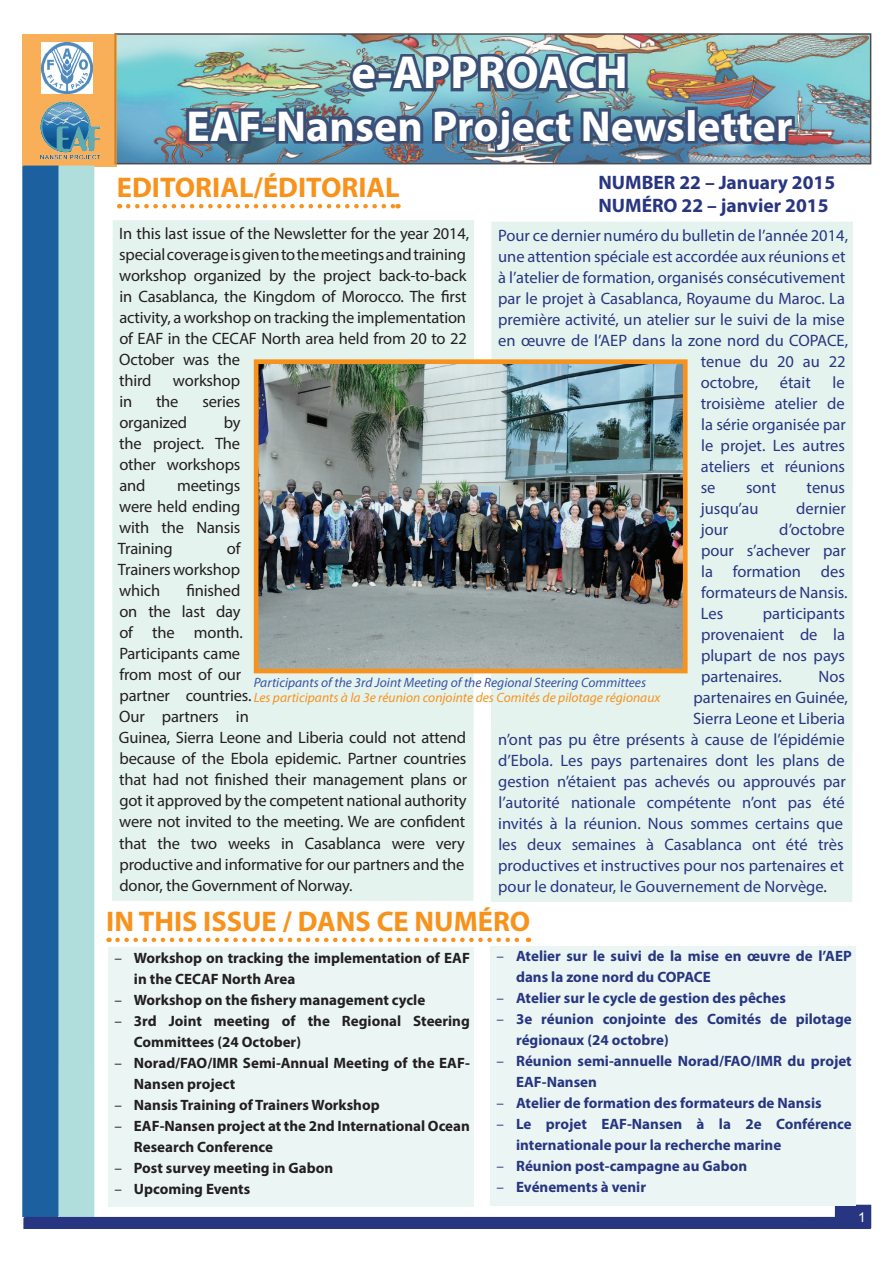
<style>
.page{position:relative;width:893px;height:1263px;background:#fff}
.page>*{position:absolute;margin:0;border:0;box-sizing:border-box;transform-origin:0 0}
.t1{font:700 46.5px "Myriad Pro";letter-spacing:.005em;color:#fff}
.t2{font:700 43.5px "Myriad Pro";letter-spacing:.005em;color:#fff}
.t3{font:700 28.5px "Myriad Pro";color:#f7931d}
.t4{font:700 19.5px/23.4px "Myriad Pro";color:#283681}
.t5{font:16.5px/21px "Myriad Pro";color:#283681;text-align:justify}
.t6{font:16.5px/21px "Myriad Pro";letter-spacing:-.01em;color:#231f20;text-align:justify}
.t7{font:700 15px "Myriad Pro";color:#283681}
.t8{font:700 15px "Myriad Pro";color:#231f20}
.t9{font:italic 13.5px "Myriad Pro";color:#f7931d}
.t10{font:italic 13.5px "Myriad Pro";color:#3853a3}
.t11{font:13.5px "Arial";color:#fff}
.s1{color:#231f20}
.s2{font-weight:400}
</style>
<div class="page">
<img style="left:117px;top:36px;width:751px;height:125px">
<div style="left:114px;top:33px;width:757px;height:131px;border:2px solid #231f20"></div>
<svg style="left:347px;top:49px;width:284px;height:46px;background:#5c7d94"></svg>
<svg style="left:183px;top:105px;width:82px;height:42px;background:#4c6581"></svg>
<div style="left:260px;top:124px;width:17px;height:10px;border:6px solid #3a5077"></div>
<img style="left:273px;top:103px;width:525px;height:53px">
<svg style="left:22px;top:34px;width:95px;height:132px;background:#f5ad59"></svg>
<img style="left:41px;top:43px;width:51px;height:51px">
<img style="left:40px;top:101px;width:61px;height:59px">
<div style="left:23px;top:166px;width:36px;height:1050px;background:#1d60a0"></div>
<div style="left:59px;top:166px;width:35px;height:1051px;background:#afdedd"></div>
<svg style="left:24px;top:1205px;width:847px;height:24px"></svg>
<div style="left:112px;top:220px;width:362px;height:681px;background:#e5f3ef"></div>
<svg style="left:128px;top:204px;width:270px;height:4px"></svg>
<div style="left:491px;top:222px;width:362px;height:680px;background:#e5f3ef"></div>
<svg style="left:117px;top:937px;width:412px;height:5px"></svg>
<div style="left:109px;top:947px;width:365px;height:260px;background:#ebf6f4"></div>
<div style="left:491px;top:946px;width:365px;height:259px;background:#ebf6f4"></div>
<img style="left:260px;top:365px;width:422px;height:302px">
<div style="left:254px;top:359px;width:434px;height:314px;border:5px solid #f7931d"></div>
<h1 class="t1" style="left:351px;top:42px;width:278px">e-APPROACH</h1>
<h2 class="t2" style="left:186px;top:98px;width:608px">EAF-Nansen Project Newsletter</h2>
<h3 class="t3" style="left:117px;top:169px;width:284px">EDITORIAL/ÉDITORIAL</h3>
<p class="t4" style="left:598px;top:170px;width:238px">NUMBER 22 – January 2015<br>NUMÉRO 22 – janvier 2015</p>
<p class="t6" style="left:119px;top:223px;width:352px;text-align:left">In this last issue of the Newsletter for the year 2014, special coverage is given to the meetings and training workshop organized by the project back-to-back in Casablanca, the Kingdom of Morocco. The first activity, a workshop on tracking the implementation of EAF in the CECAF North area held from 20 to 22<br>October was the<br>third</p>
<p class="t5" style="left:498px;top:224px;width:351px">Pour ce dernier numéro du bulletin de l’année 2014,</p>
<p class="t5" style="left:498px;top:245px;width:349px">une attention spéciale est accordée aux réunions et</p>
<p class="t5" style="left:498px;top:266px;width:349px">à l’atelier de formation, organisés consécutivement</p>
<p class="t5" style="left:498px;top:287px;width:348px">par le projet à Casablanca, Royaume du Maroc. La</p>
<p class="t5" style="left:498px;top:308px;width:348px">première activité, un atelier sur le suivi de la mise</p>
<p class="t5" style="left:498px;top:329px;width:351px">en œuvre de l’AEP dans la zone nord du COPACE,</p>
<p class="t5" style="left:701px;top:350px;width:146px">tenue du 20 au 22</p>
<p class="t5" style="left:701px;top:371px;width:59px">octobre,</p>
<p class="t5" style="left:780px;top:371px;width:33px">était</p>
<p class="t6" style="left:173px;top:370px;width:69px">workshop</p>
<p class="t5" style="left:701px;top:371px;width:147px;text-indent:132px">le troisième atelier de la série organisée par le projet. Les autres ateliers et réunions se</p>
<p class="t6" style="left:119px;top:391px;width:14px">in</p>
<p class="t6" style="left:156px;top:391px;width:24px">the</p>
<p class="t6" style="left:202px;top:391px;width:40px">series</p>
<p class="t6" style="left:119px;top:412px;width:69px">organized</p>
<p class="t6" style="left:119px;top:412px;width:123px;text-indent:105px">by the project. The other workshops and</p>
<p class="t6" style="left:118px;top:475px;width:124px;text-indent:59px">meetings were held ending with the Nansis Training</p>
<p class="t5" style="left:746px;top:477px;width:32px">sont</p>
<p class="t5" style="left:807px;top:477px;width:40px">tenus</p>
<p class="t5" style="left:701px;top:498px;width:59px">jusqu’au</p>
<p class="t5" style="left:796px;top:498px;width:51px">dernier</p>
<p class="t5" style="left:701px;top:518px;width:29px">jour</p>
<p class="t5" style="left:701px;top:518px;width:148px;text-align:left;text-indent:78px">d’octobre pour s’achever par la formation des formateurs de Nansis.<br>Les</p>
<p class="t6" style="left:118px;top:538px;width:124px;text-indent:109px">of Trainers workshop which</p>
<p class="t6" style="left:119px;top:580px;width:350px;text-align:left;text-indent:67px">finished<br>on the last day<br>of the month.<br>Participants came<br>from most of our<br>partner countries.<br>Our partners in<br>Guinea, Sierra Leone and Liberia could not attend because of the Ebola epidemic. Partner countries that had not finished their management plans or got it approved by the competent national authority were not invited to the meeting. We are confident that the two weeks in Casablanca were very productive and informative for our partners and the donor, the Government of Norway.</p>
<p class="t5" style="left:701px;top:602px;width:146px;text-indent:62px">participants provenaient de la plupart de nos pays partenaires.</p>
<p class="t5" style="left:819px;top:665px;width:28px">Nos</p>
<p class="t5" style="left:693px;top:686px;width:156px">partenaires en Guinée,</p>
<p class="t5" style="left:693px;top:708px;width:153px">Sierra Leone et Liberia</p>
<p class="t5" style="left:498px;top:729px;width:348px">n’ont pas pu être présents à cause de l’épidémie</p>
<p class="t5" style="left:498px;top:750px;width:348px">d’Ebola. Les pays partenaires dont les plans de</p>
<p class="t5" style="left:498px;top:771px;width:349px">gestion n’étaient pas achevés ou approuvés par</p>
<p class="t5" style="left:498px;top:792px;width:348px">l’autorité nationale compétente n’ont pas été</p>
<p class="t5" style="left:498px;top:813px;width:347px">invités à la réunion. Nous sommes certains que</p>
<p class="t5" style="left:498px;top:834px;width:347px">les deux semaines à Casablanca ont été très</p>
<p class="t5" style="left:498px;top:855px;width:347px">productives et instructives pour nos partenaires et</p>
<p class="t5" style="left:498px;top:876px;width:330px">pour le donateur, le Gouvernement de Norvège<span class="s1">.</span></p>
<h3 class="t3" style="left:106px;top:903px;width:425px">IN THIS ISSUE / DANS CE NUMÉRO</h3>
<p class="t8" style="left:114px;top:948px;width:357px"><span class="s2">o</span> Workshop on tracking the implementation of EAF</p>
<p class="t8" style="left:134px;top:969px;width:163px">in the CECAF North Area</p>
<p class="t8" style="left:114px;top:990px;width:312px"><span class="s2">o</span> Workshop on the fishery management cycle</p>
<p class="t8" style="left:114px;top:1011px;width:357px"><span class="s2">o</span> 3rd Joint meeting of the Regional Steering</p>
<p class="t8" style="left:134px;top:1032px;width:169px">Committees (24 October)</p>
<p class="t8" style="left:114px;top:1053px;width:357px"><span class="s2">o</span> Norad/FAO/IMR Semi-Annual Meeting of the EAF-</p>
<p class="t8" style="left:134px;top:1074px;width:103px">Nansen project</p>
<p class="t8" style="left:114px;top:1095px;width:267px"><span class="s2">o</span> Nansis Training of Trainers Workshop</p>
<p class="t8" style="left:114px;top:1116px;width:357px"><span class="s2">o</span> EAF-Nansen project at the 2nd International Ocean</p>
<p class="t8" style="left:134px;top:1137px;width:141px">Research Conference</p>
<p class="t8" style="left:114px;top:1158px;width:220px"><span class="s2">o</span> Post survey meeting in Gabon</p>
<p class="t8" style="left:114px;top:1179px;width:137px"><span class="s2">o</span> Upcoming Events</p>
<p class="t10" style="left:254px;top:674px;width:394px">Participants of the 3rd Joint Meeting of the Regional Steering Committees</p>
<p class="t9" style="left:254px;top:689px;width:408px">Les participants à la 3e réunion conjointe des Comités de pilotage régionaux</p>
<p class="t7" style="left:497px;top:946px;width:357px"><span class="s2">o</span> Atelier sur le suivi de la mise en œuvre de l’AEP</p>
<p class="t7" style="left:516px;top:967px;width:196px">dans la zone nord du COPACE</p>
<p class="t7" style="left:497px;top:988px;width:291px"><span class="s2">o</span> Atelier sur le cycle de gestion des pêches</p>
<p class="t7" style="left:497px;top:1009px;width:357px"><span class="s2">o</span> 3e réunion conjointe des Comités de pilotage</p>
<p class="t7" style="left:516px;top:1030px;width:154px">régionaux (24 octobre)</p>
<p class="t7" style="left:497px;top:1051px;width:357px"><span class="s2">o</span> Réunion semi-annuelle Norad/FAO/IMR du projet</p>
<p class="t7" style="left:516px;top:1072px;width:82px">EAF-Nansen</p>
<p class="t7" style="left:497px;top:1093px;width:327px"><span class="s2">o</span> Atelier de formation des formateurs de Nansis</p>
<p class="t7" style="left:497px;top:1114px;width:357px"><span class="s2">o</span> Le projet EAF-Nansen à la 2e Conférence</p>
<p class="t7" style="left:516px;top:1135px;width:267px">internationale pour la recherche marine</p>
<p class="t7" style="left:497px;top:1156px;width:252px"><span class="s2">o</span> Réunion post-campagne au Gabon</p>
<p class="t7" style="left:497px;top:1177px;width:151px"><span class="s2">o</span> Evénements à venir</p>
<p class="t11" style="left:857px;top:1209px;width:9px">1</p>
</div>
